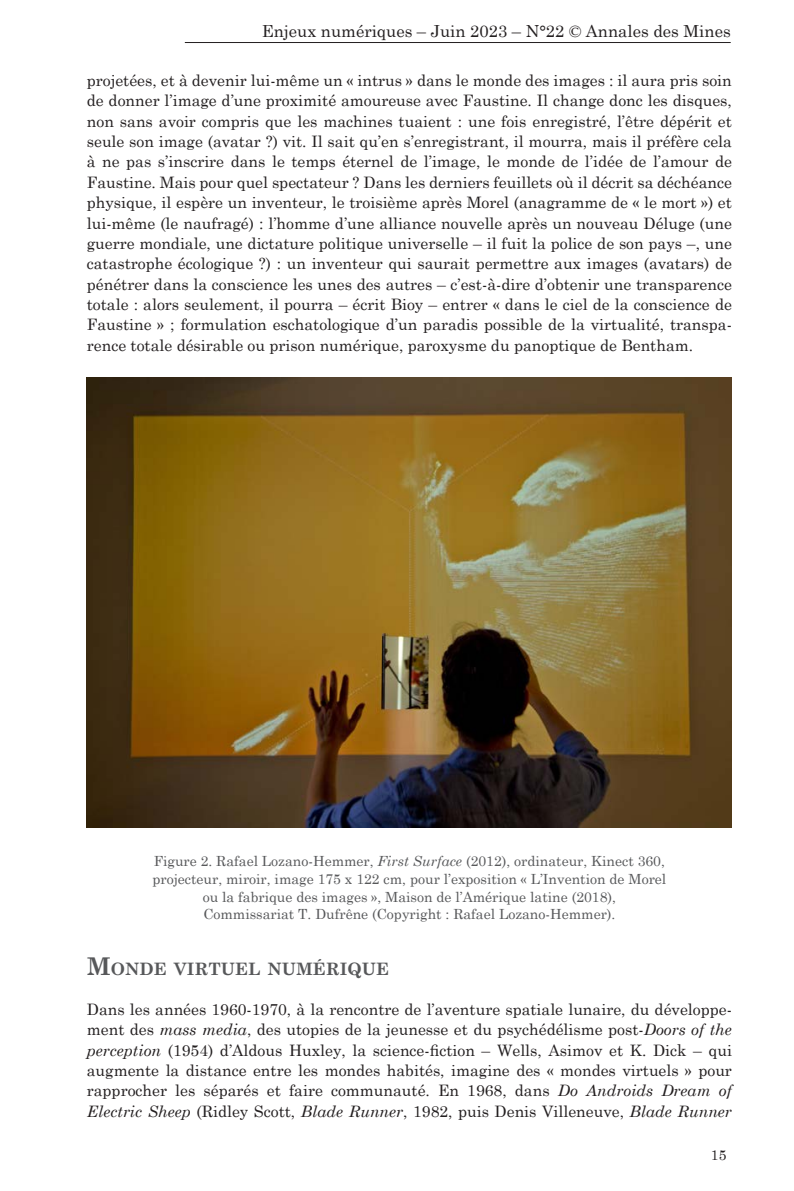
<style>
.page{position:relative;width:794px;height:1191px;background:#fff}
.page>*{position:absolute;margin:0;border:0;box-sizing:border-box;transform-origin:0 0}
.Titre_niveau_1{font:700 17.15px "Century Schoolbook";color:#57585a}
.t1{font:16.62px "Century Schoolbook";color:#231f20}
.Texte_Courant{font:15.75px/20.3px "Century Schoolbook";color:#231f20;text-align:justify}
.Texte_Légende{font:14px/17.8px "Century Schoolbook";color:#57585a;text-align:center}
.t2{font:14px "Century Schoolbook";color:#231f20}
.s1{font-style:italic}
.s2{font-size:24.5px}
</style>
<div class="page">
<hr style="left:185px;top:42px;width:545px;height:1px;background:#231f20">
<img style="left:87px;top:378px;width:645px;height:449px">
<p class="t1" style="left:262px;top:17px;width:470px">Enjeux numériques – Juin 2023 – N°22 © Annales des Mines</p>
<p class="Texte_Courant" style="left:87px;top:69px;width:646px">projetées, et à devenir lui-même un « intrus » dans le monde des images : il aura pris soin de donner l’image d’une proximité amoureuse avec Faustine. Il change donc les disques, non sans avoir compris que les machines tuaient : une fois enregistré, l’être dépérit et seule son image (avatar ?) vit. Il sait qu’en s’enregistrant, il mourra, mais il préfère cela à ne pas s’inscrire dans le temps éternel de l’image, le monde de l’idée de l’amour de Faustine. Mais pour quel spectateur ? Dans les derniers feuillets où il décrit sa déchéance physique, il espère un inventeur, le troisième après Morel (anagramme de « le mort ») et lui-même (le naufragé) : l’homme d’une alliance nouvelle après un nouveau Déluge (une guerre mondiale, une dictature politique universelle – il fuit la police de son pays –, une catastrophe écologique ?) : un inventeur qui saurait permettre aux images (avatars) de pénétrer dans la conscience les unes des autres – c’est-à-dire d’obtenir une transparence totale : alors seulement, il pourra – écrit Bioy – entrer « dans le ciel de la conscience de Faustine » ; formulation eschatologique d’un paradis possible de la virtualité, transpa&shy;rence totale désirable ou prison numérique, paroxysme du panoptique de Bentham.</p>
<p class="Texte_Légende" style="left:152px;top:850px;width:515px">Figure 2. Rafael Lozano-Hemmer, <span class="s1">First Surface</span> (2012), ordinateur, Kinect 360, projecteur, miroir, image 175 x 122 cm, pour l’exposition « L’Invention de Morel ou la fabrique des images », Maison de l’Amérique latine (2018),<br>Commissariat T. Dufrêne (Copyright : Rafael Lozano-Hemmer).</p>
<p class="Titre_niveau_1" style="left:87px;top:955px;width:304px"><span class="s2">M</span>ONDE VIRTUEL NUMÉRIQUE</p>
<p class="Texte_Courant" style="left:87px;top:997px;width:646px">Dans les années 1960-1970, à la rencontre de l’aventure spatiale lunaire, du développe&shy;ment des <span class="s1">mass media</span>, des utopies de la jeunesse et du psychédélisme post-<span class="s1">Doors of the perception</span> (1954) d’Aldous Huxley, la science-fiction – Wells, Asimov et K. Dick – qui augmente la distance entre les mondes habités, imagine des « mondes virtuels » pour rapprocher les séparés et faire communauté. En 1968, dans <span class="s1">Do Androids Dream of Electric Sheep</span> (Ridley Scott, <span class="s1">Blade Runner</span>, 1982, puis Denis Villeneuve, <span class="s1">Blade Runner</span></p>
<p class="t2" style="left:711px;top:1143px;width:17px">15</p>
</div>
